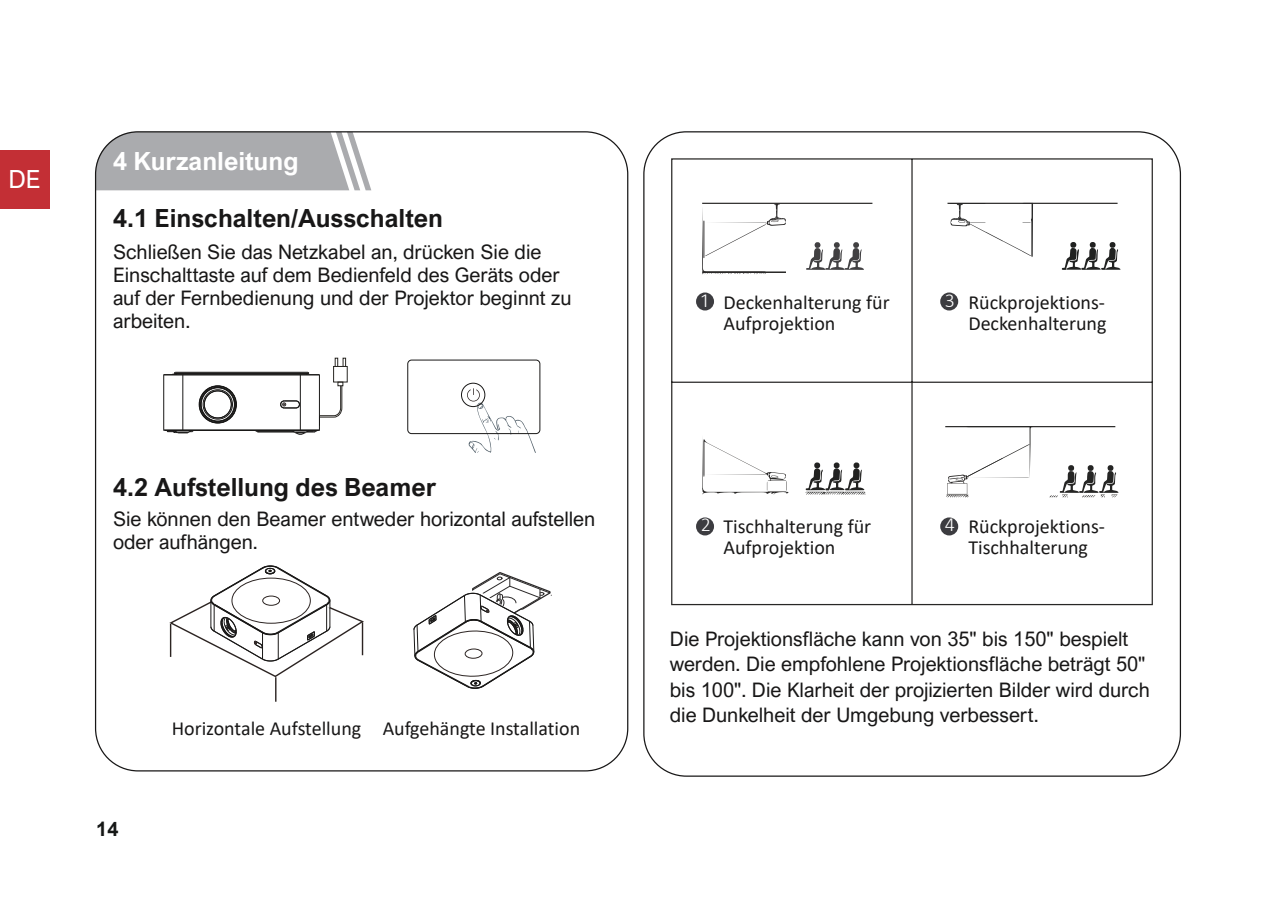
<style>
.page{position:relative;width:1276px;height:908px;background:#fff}
.page>*{position:absolute;margin:0;border:0;box-sizing:border-box;transform-origin:0 0}
.t1{font:700 25px "Arial Nova";color:#181717}
.t2{font:700 25px "Arial Nova";color:#fff}
.t3{font:25px "Arial Nova";color:#fff}
.t4{font:20px/23px "Arial Nova";color:#181717}
.t5{font:20px/21px "Calibri";color:#181717}
.t6{font:300 20px "Calibri";color:#fff}
.t7{font:700 20px "Arial";color:#151716}
</style>
<div class="page">
<div style="left:461px;top:383px;width:24px;height:23px;border:1px solid #191817;border-radius:50%"></div>
<svg style="left:467px;top:388px;width:71px;height:65px"></svg>
<div style="left:407px;top:359px;width:133px;height:74px;border:1px solid #191817;border-radius:4px"></div>
<div style="left:333px;top:366px;width:14px;height:16px;border:1px solid #282622"></div>
<svg style="left:335px;top:357px;width:11px;height:9px"></svg>
<hr style="left:163px;top:375px;width:1px;height:54px;background:#191817">
<hr style="left:182px;top:374px;width:1px;height:56px;background:#191817">
<hr style="left:259px;top:431px;width:34px;height:1px;background:#191817">
<hr style="left:164px;top:430px;width:155px;height:1px;background:#191817">
<hr style="left:164px;top:429px;width:155px;height:1px;background:#191817">
<hr style="left:164px;top:374px;width:155px;height:1px;background:#191817">
<hr style="left:174px;top:373px;width:135px;height:1px;background:#191817">
<hr style="left:174px;top:372px;width:135px;height:1px;background:#191817">
<hr style="left:175px;top:371px;width:133px;height:1px;background:#191817">
<hr style="left:300px;top:374px;width:1px;height:56px;background:#191817">
<hr style="left:319px;top:375px;width:1px;height:54px;background:#191817">
<div style="left:199px;top:385px;width:38px;height:38px;border:1px solid #191817;border-radius:50%"></div>
<div style="left:199px;top:385px;width:37px;height:38px;border:1px solid #191817;border-radius:50%"></div>
<div style="left:199px;top:386px;width:37px;height:36px;border:1px solid #191817;border-radius:50%"></div>
<div style="left:200px;top:386px;width:35px;height:36px;border:1px solid #191817;border-radius:50%"></div>
<div style="left:201px;top:387px;width:34px;height:34px;border:1px solid #191817;border-radius:50%"></div>
<div style="left:203px;top:389px;width:30px;height:30px;border:1px solid #191817;border-radius:50%"></div>
<div style="left:204px;top:390px;width:28px;height:28px;border:1px solid #191817;border-radius:50%"></div>
<svg style="left:234px;top:398px;width:3px;height:12px"></svg>
<svg style="left:280px;top:381px;width:63px;height:53px"></svg>
<svg style="left:163px;top:429px;width:30px;height:5px"></svg>
<svg style="left:169px;top:565px;width:195px;height:136px"></svg>
<hr style="left:362px;top:622px;width:1px;height:33px;background:#2c2422">
<svg style="left:413px;top:572px;width:139px;height:117px"></svg>
<div style="left:434px;top:629px;width:79px;height:48px;border:1px solid #2c2422;border-radius:50%"></div>
<div style="left:465px;top:648px;width:17px;height:10px;border:1px solid #2c2422;border-radius:50%"></div>
<svg style="left:96px;top:133px;width:275px;height:57px;background:#b1b1b4"></svg>
<svg style="left:671px;top:158px;width:482px;height:447px"></svg>
<div style="left:0;top:150px;width:50px;height:59px;background:#c32f35"></div>
<p class="t3" style="left:9px;top:165px;width:34px">DE</p>
<p class="t2" style="left:113px;top:147px;width:187px">4 Kurzanleitung</p>
<p class="t1" style="left:113px;top:204px;width:331px">4.1 Einschalten/Ausschalten</p>
<p class="t4" style="left:113px;top:240px;width:460px">Schließen Sie das Netzkabel an, drücken Sie die Einschalttaste auf dem Bedienfeld des Geräts oder auf der Fernbedienung und der Projektor beginnt zu arbeiten.</p>
<p class="t1" style="left:113px;top:472px;width:325px">4.2 Aufstellung des Beamer</p>
<p class="t4" style="left:113px;top:507px;width:484px">Sie können den Beamer entweder horizontal aufstellen oder aufhängen.</p>
<p class="t7" style="left:96px;top:817px;width:24px">14</p>
<p class="t5" style="left:172px;top:717px;width:410px">Horizontale Aufstellung Aufgehängte Installation</p>
<p class="t6" style="left:701px;top:287px;width:8px">1</p>
<p class="t5" style="left:723px;top:291px;width:168px">Deckenhalterung für<br>Aufprojektion</p>
<p class="t6" style="left:945px;top:288px;width:12px">3</p>
<p class="t5" style="left:968px;top:291px;width:140px">Rückprojektions-<br>Deckenhalterung</p>
<p class="t6" style="left:701px;top:512px;width:12px">2</p>
<p class="t5" style="left:723px;top:515px;width:149px">Tischhalterung für<br>Aufprojektion</p>
<p class="t6" style="left:945px;top:512px;width:12px">4</p>
<p class="t5" style="left:968px;top:515px;width:138px">Rückprojektions-<br>Tischhalterung</p>
<p class="t4" style="left:670px;top:626px;width:481px;line-height:25.2px">Die Projektionsfläche kann von 35" bis 150" bespielt werden. Die empfohlene Projektionsfläche beträgt 50" bis 100". Die Klarheit der projizierten Bilder wird durch die Dunkelheit der Umgebung verbessert.</p>
</div>
